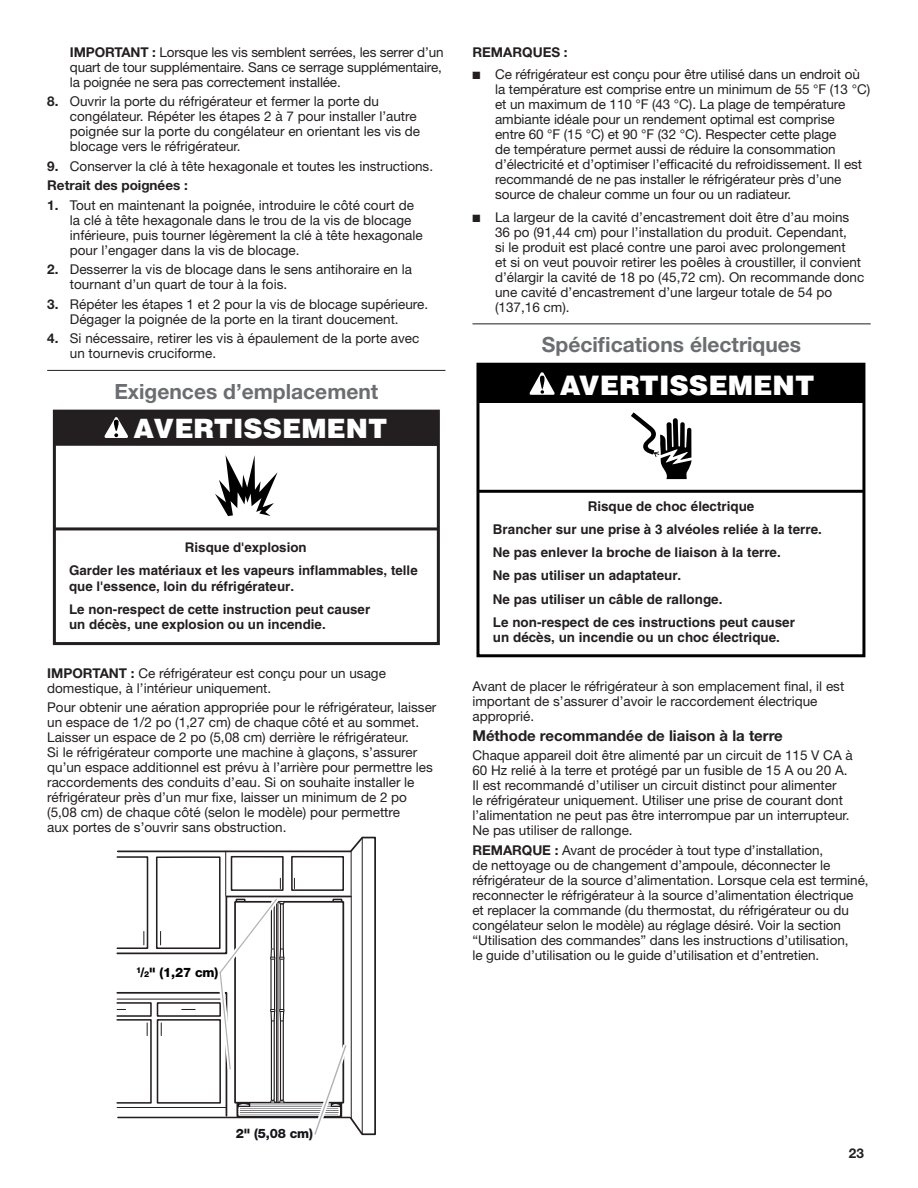
<style>
.page{position:relative;width:918px;height:1188px;background:#fff}
.page>*{position:absolute;margin:0;border:0;box-sizing:border-box;transform-origin:0 0}
.t1{font:900 26.85px "Helvetica";color:#fff}
.t2{font:900 26.7px "Helvetica";color:#fff}
.Heading_2{font:700 21px "Helvetica Neue LT Std";color:#6c6d70}
.Body{font:700 15px "Helvetica Neue LT Std";color:#231f20}
.Body-2{font:13.5px/15px "Helvetica Neue LT Std";color:#231f20}
.t3{font:700 13.5px/23.1px "Helvetica";color:#231f20}
.Body_Indent{font:13.5px/15px "Helvetica Neue LT Std";letter-spacing:-.01em;color:#231f20}
.Body_Bold{font:700 13.5px "Helvetica Neue LT Std";color:#231f20}
.t4{font:700 13.35px/23px "Helvetica";color:#231f20;text-align:center}
.t5{font:800 13.05px "Helvetica Neue";color:#000001;scale:.75 1}
.t6{font:800 13.05px "Helvetica Neue";color:#171419}
.s1{font-weight:700}
.s2{font-size:8.1px}
</style>
<div class="page">
<hr style="left:47px;top:370px;width:398px;height:1px;background:#231f20">
<hr style="left:472px;top:323px;width:399px;height:1px;background:#231f20">
<hr style="left:54px;top:527px;width:384px;height:3px;background:#231f20">
<div style="left:53px;top:410px;width:387px;height:235px;border:3px solid #231f20"></div>
<div style="left:55px;top:410px;width:383px;height:36px;background:#231f20"></div>
<svg style="left:104px;top:417px;width:24px;height:21px"></svg>
<svg style="left:215px;top:455px;width:63px;height:61px"></svg>
<svg style="left:117px;top:836px;width:259px;height:299px"></svg>
<svg style="left:116px;top:895px;width:236px;height:223px"></svg>
<div style="left:291px;top:856px;width:53px;height:35px;border:2px solid #231f20"></div>
<hr style="left:351px;top:852px;width:1px;height:44px;background:#231f20">
<hr style="left:225px;top:851px;width:1px;height:45px;background:#231f20">
<hr style="left:362px;top:838px;width:1px;height:296px;background:#231f20">
<hr style="left:118px;top:1117px;width:232px;height:1px;background:#231f20">
<hr style="left:117px;top:1107px;width:109px;height:1px;background:#231f20">
<svg style="left:116px;top:855px;width:169px;height:251px"></svg>
<svg style="left:308px;top:1039px;width:44px;height:96px"></svg>
<hr style="left:478px;top:490px;width:386px;height:3px;background:#000">
<div style="left:478px;top:364px;width:386px;height:39px;background:#000"></div>
<svg style="left:529px;top:372px;width:26px;height:23px"></svg>
<div style="left:476px;top:363px;width:389px;height:294px;border:3px solid #000"></div>
<svg style="left:631px;top:412px;width:61px;height:67px"></svg>
<p class="Body_Indent" style="left:70px;top:44px;width:375px"><span class="s1">IMPORTANT :</span> Lorsque les vis semblent serrées, les serrer d’un quart de tour supplémentaire. Sans ce serrage supplémentaire, la poignée ne sera pas correctement installée.</p>
<p class="Body-2" style="left:70px;top:94px;width:352px;text-indent:-23px"><span class="s1">8.</span> Ouvrir la porte du réfrigérateur et fermer la porte du congélateur. Répéter les étapes 2 à 7 pour installer l’autre poignée sur la porte du congélateur en orientant les vis de blocage vers le réfrigérateur.</p>
<p class="Body-2" style="left:47px;top:158px;width:387px"><span class="s1">9.</span> Conserver la clé à tête hexagonale et toutes les instructions.</p>
<p class="Body_Bold" style="left:47px;top:177px;width:142px">Retrait des poignées :</p>
<p class="Body-2" style="left:70px;top:197px;width:354px;text-indent:-23px"><span class="s1">1.</span> Tout en maintenant la poignée, introduire le côté court de la clé à tête hexagonale dans le trou de la vis de blocage inférieure, puis tourner légèrement la clé à tête hexagonale pour l’engager dans la vis de blocage.</p>
<p class="Body-2" style="left:70px;top:262px;width:344px;text-indent:-23px"><span class="s1">2.</span> Desserrer la vis de blocage dans le sens antihoraire en la tournant d’un quart de tour à la fois.</p>
<p class="Body-2" style="left:47px;top:296px;width:382px;text-align:center"><span class="s1">3.</span> Répéter les étapes 1 et 2 pour la vis de blocage supérieure.<br>Dégager la poignée de la porte en la tirant doucement.</p>
<p class="Body-2" style="left:70px;top:331px;width:351px;text-indent:-23px"><span class="s1">4.</span> Si nécessaire, retirer les vis à épaulement de la porte avec un tournevis cruciforme.</p>
<h2 class="Heading_2" style="left:114px;top:378px;width:265px">Exigences d’emplacement</h2>
<p class="t2" style="left:134px;top:411px;width:255px">AVERTISSEMENT</p>
<p class="t4" style="left:69px;top:536px;width:350px">Risque d'explosion<br>Garder les matériaux et les vapeurs inflammables, telle</p>
<p class="t4" style="left:69px;top:574px;width:303px;text-align:left">que l'essence, loin du réfrigérateur.<br>Le non-respect de cette instruction peut causer</p>
<p class="t4" style="left:69px;top:613px;width:258px">un décès, une explosion ou un incendie.</p>
<p class="Body-2" style="left:47px;top:665px;width:340px"><span class="s1">IMPORTANT :</span> Ce réfrigérateur est conçu pour un usage domestique, à l’intérieur uniquement.</p>
<p class="Body-2" style="left:47px;top:700px;width:391px">Pour obtenir une aération appropriée pour le réfrigérateur, laisser un espace de 1/2 po (1,27 cm) de chaque côté et au sommet.<br>Laisser un espace de 2 po (5,08 cm) derrière le réfrigérateur.<br>Si le réfrigérateur comporte une machine à glaçons, s’assurer qu’un espace additionnel est prévu à l’arrière pour permettre les raccordements des conduits d’eau. Si on souhaite installer le réfrigérateur près d’un mur fixe, laisser un minimum de 2 po (5,08 cm) de chaque côté (selon le modèle) pour permettre<br>aux portes de s’ouvrir sans obstruction.</p>
<p class="t5" style="left:136px;top:964px;width:111px"><sup>1</sup>/<span class="s2">2</span>" (1,27 cm)</p>
<p class="Body_Bold" style="left:472px;top:44px;width:97px">REMARQUES :</p>
<p class="Body-2" style="left:495px;top:67px;width:377px;text-indent:-23px">■ Ce réfrigérateur est conçu pour être utilisé dans un endroit où la température est comprise entre un minimum de 55 °F (13 °C) et un maximum de 110 °F (43 °C). La plage de température ambiante idéale pour un rendement optimal est comprise<br>entre 60 °F (15 °C) et 90 °F (32 °C). Respecter cette plage<br>de température permet aussi de réduire la consommation d’électricité et d’optimiser l’efficacité du refroidissement. Il est recommandé de ne pas installer le réfrigérateur près d’une source de chaleur comme un four ou un radiateur.</p>
<p class="Body-2" style="left:495px;top:209px;width:371px;text-indent:-23px">■ La largeur de la cavité d’encastrement doit être d’au moins 36 po (91,44 cm) pour l’installation du produit. Cependant,<br>si le produit est placé contre une paroi avec prolongement<br>et si on veut pouvoir retirer les poêles à croustiller, il convient d’élargir la cavité de 18 po (45,72 cm). On recommande donc une cavité d’encastrement d’une largeur totale de 54 po (137,16 cm).</p>
<h2 class="Heading_2" style="left:542px;top:332px;width:261px">Spécifications électriques</h2>
<p class="t1" style="left:560px;top:368px;width:256px">AVERTISSEMENT</p>
<p class="t3" style="left:493px;top:494px;width:331px;text-indent:95px">Risque de choc électrique<br>Brancher sur une prise à 3 alvéoles reliée à la terre.<br>Ne pas enlever la broche de liaison à la terre.<br>Ne pas utiliser un adaptateur.<br>Ne pas utiliser un câble de rallonge.<br>Le non-respect de ces instructions peut causer</p>
<p class="t3" style="left:493px;top:626px;width:289px">un décès, un incendie ou un choc électrique.</p>
<p class="Body-2" style="left:472px;top:679px;width:373px">Avant de placer le réfrigérateur à son emplacement final, il est important de s’assurer d’avoir le raccordement électrique approprié.</p>
<p class="Body" style="left:472px;top:726px;width:312px">Méthode recommandée de liaison à la terre</p>
<p class="Body-2" style="left:472px;top:748px;width:382px">Chaque appareil doit être alimenté par un circuit de 115 V CA à 60 Hz relié à la terre et protégé par un fusible de 15 A ou 20 A.<br>Il est recommandé d’utiliser un circuit distinct pour alimenter<br>le réfrigérateur uniquement. Utiliser une prise de courant dont l’alimentation ne peut pas être interrompue par un interrupteur.<br>Ne pas utiliser de rallonge.</p>
<p class="Body-2" style="left:472px;top:842px;width:398px"><span class="s1">REMARQUE :</span> Avant de procéder à tout type d’installation,<br>de nettoyage ou de changement d’ampoule, déconnecter le réfrigérateur de la source d’alimentation. Lorsque cela est terminé, reconnecter le réfrigérateur à la source d’alimentation électrique<br>et replacer la commande (du thermostat, du réfrigérateur ou du congélateur selon le modèle) au réglage désiré. Voir la section “Utilisation des commandes” dans les instructions d’utilisation,<br>le guide d’utilisation ou le guide d’utilisation et d’entretien.</p>
<p class="t6" style="left:236px;top:1125px;width:78px">2" (5,08 cm)</p>
<p class="Body_Bold" style="left:849px;top:1145px;width:17px">23</p>
</div>
